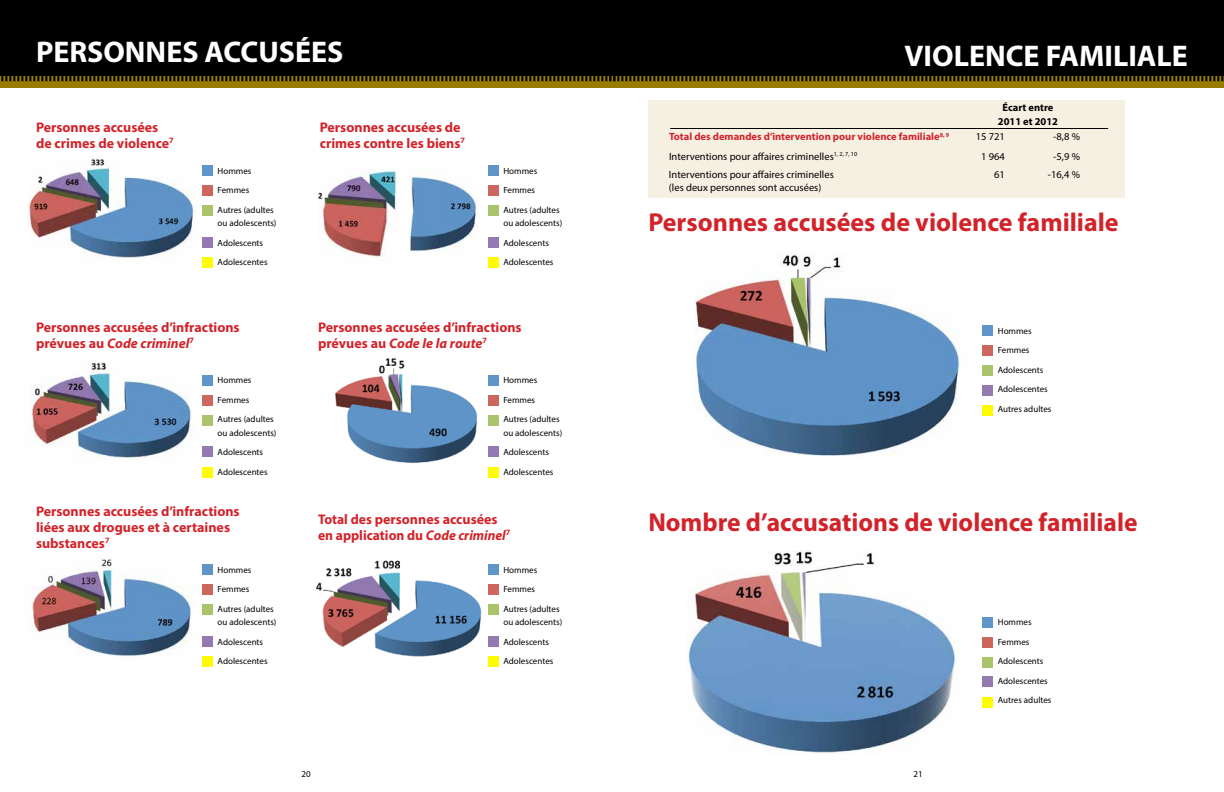
<style>
.page{position:relative;width:1224px;height:792px;background:#fff}
.page>*{position:absolute;margin:0;border:0;box-sizing:border-box;transform-origin:0 0}
.t1{font:700 30px "Myriad Pro";color:#fff}
.t2{font:700 26px "Myriad Pro";color:#d2232a}
.t3{font:700 14px/16px "Myriad Pro";color:#d2232a}
.t4{font:10.5px "Myriad Pro";color:#000}
.t5{font:700 10.5px "Myriad Pro";color:#d2232a}
.t6{font:700 10.5px/13.5px "Myriad Pro";color:#000;text-align:center}
.t7{font:9px/19.5px "Myriad Pro";color:#000}
.s1{font-style:italic}
</style>
<div class="page">
<div style="left:0;top:71px;width:618px;height:17px;background:#987c00"></div>
<div style="left:605px;top:71px;width:619px;height:17px;background:#987c00"></div>
<div style="left:0;top:0;width:618px;height:76px;background:#000"></div>
<div style="left:605px;top:0;width:619px;height:76px;background:#000"></div>
<svg style="left:1px;top:76px;width:1223px;height:5px"></svg>
<img style="left:31px;top:362px;width:161px;height:294px">
<img style="left:315px;top:358px;width:167px;height:299px">
<img style="left:28px;top:158px;width:166px;height:101px">
<img style="left:318px;top:170px;width:160px;height:87px">
<div style="left:0;top:484px;width:582px;height:66px;background:#fff"></div>
<div style="left:202px;top:165px;width:11px;height:11px;background:#5f95c9"></div>
<div style="left:202px;top:185px;width:11px;height:11px;background:#cd665f"></div>
<div style="left:202px;top:205px;width:11px;height:11px;background:#aac46b"></div>
<div style="left:202px;top:237px;width:11px;height:11px;background:#937ab1"></div>
<div style="left:202px;top:257px;width:11px;height:11px;background:#fffb00"></div>
<div style="left:202px;top:375px;width:11px;height:11px;background:#5f95c9"></div>
<div style="left:202px;top:395px;width:11px;height:11px;background:#cd665f"></div>
<div style="left:202px;top:415px;width:11px;height:11px;background:#aac46b"></div>
<div style="left:202px;top:447px;width:11px;height:10px;background:#937ab1"></div>
<div style="left:202px;top:467px;width:11px;height:11px;background:#fffb00"></div>
<div style="left:202px;top:564px;width:11px;height:11px;background:#5f95c9"></div>
<div style="left:202px;top:584px;width:11px;height:11px;background:#cd665f"></div>
<div style="left:202px;top:604px;width:11px;height:11px;background:#aac46b"></div>
<div style="left:202px;top:636px;width:11px;height:11px;background:#937ab1"></div>
<div style="left:202px;top:656px;width:11px;height:11px;background:#fffb00"></div>
<div style="left:488px;top:165px;width:11px;height:11px;background:#5f95c9"></div>
<div style="left:488px;top:185px;width:11px;height:11px;background:#cd665f"></div>
<div style="left:488px;top:205px;width:11px;height:11px;background:#aac46b"></div>
<div style="left:488px;top:237px;width:11px;height:11px;background:#937ab1"></div>
<div style="left:488px;top:257px;width:11px;height:11px;background:#fffb00"></div>
<div style="left:488px;top:375px;width:11px;height:11px;background:#5f95c9"></div>
<div style="left:488px;top:395px;width:11px;height:11px;background:#cd665f"></div>
<div style="left:488px;top:415px;width:11px;height:11px;background:#aac46b"></div>
<div style="left:488px;top:447px;width:11px;height:10px;background:#937ab1"></div>
<div style="left:488px;top:467px;width:11px;height:11px;background:#fffb00"></div>
<div style="left:488px;top:564px;width:11px;height:11px;background:#5f95c9"></div>
<div style="left:488px;top:584px;width:11px;height:11px;background:#cd665f"></div>
<div style="left:488px;top:604px;width:11px;height:11px;background:#aac46b"></div>
<div style="left:488px;top:636px;width:11px;height:11px;background:#937ab1"></div>
<div style="left:488px;top:656px;width:11px;height:11px;background:#fffb00"></div>
<div style="left:982px;top:326px;width:11px;height:10px;background:#5f95c9"></div>
<div style="left:982px;top:345px;width:11px;height:11px;background:#cd665f"></div>
<div style="left:982px;top:365px;width:11px;height:11px;background:#aac46b"></div>
<div style="left:982px;top:385px;width:11px;height:11px;background:#937ab1"></div>
<div style="left:982px;top:405px;width:11px;height:11px;background:#fffb00"></div>
<div style="left:982px;top:617px;width:11px;height:11px;background:#5f95c9"></div>
<div style="left:982px;top:637px;width:11px;height:11px;background:#cd665f"></div>
<div style="left:982px;top:657px;width:11px;height:11px;background:#aac46b"></div>
<div style="left:982px;top:677px;width:11px;height:10px;background:#937ab1"></div>
<div style="left:982px;top:697px;width:11px;height:11px;background:#fffb00"></div>
<div style="left:648px;top:101px;width:476px;height:97px;background:#f6f0e3"></div>
<img style="left:695px;top:255px;width:265px;height:201px">
<img style="left:686px;top:551px;width:269px;height:202px">
<hr style="left:670px;top:128px;width:438px;height:1px;background:#000">
<h1 class="t1" style="left:36px;top:32px;width:309px">PERSONNES ACCUSÉES</h1>
<h3 class="t3" style="left:36px;top:119px;width:139px">Personnes accusées de crimes de violence<sup>7</sup></h3>
<p class="t7" style="left:218px;top:161px;width:58px">Hommes<br>Femmes<br>Autres (adultes</p>
<p class="t7" style="left:218px;top:213px;width:60px">ou adolescents)<br>Adolescents<br>Adolescentes</p>
<h3 class="t3" style="left:36px;top:318px;width:205px">Personnes accusées d’infractions prévues au <span class="s1">Code criminel</span><sup>7</sup></h3>
<p class="t7" style="left:218px;top:370px;width:58px">Hommes<br>Femmes<br>Autres (adultes</p>
<p class="t7" style="left:218px;top:423px;width:60px">ou adolescents)<br>Adolescents<br>Adolescentes</p>
<h3 class="t3" style="left:36px;top:503px;width:205px">Personnes accusées d’infractions liées aux drogues et à certaines substances<sup>7</sup></h3>
<p class="t7" style="left:218px;top:560px;width:58px">Hommes<br>Femmes<br>Autres (adultes</p>
<p class="t7" style="left:218px;top:612px;width:60px">ou adolescents)<br>Adolescents<br>Adolescentes</p>
<h3 class="t3" style="left:320px;top:119px;width:147px">Personnes accusées de crimes contre les biens<sup>7</sup></h3>
<p class="t7" style="left:503px;top:161px;width:58px">Hommes<br>Femmes<br>Autres (adultes</p>
<p class="t7" style="left:503px;top:213px;width:60px">ou adolescents)<br>Adolescents<br>Adolescentes</p>
<h3 class="t3" style="left:318px;top:318px;width:205px">Personnes accusées d’infractions prévues au <span class="s1">Code le la route</span><sup>7</sup></h3>
<p class="t7" style="left:503px;top:370px;width:58px">Hommes<br>Femmes<br>Autres (adultes</p>
<p class="t7" style="left:503px;top:423px;width:60px">ou adolescents)<br>Adolescents<br>Adolescentes</p>
<h3 class="t3" style="left:318px;top:510px;width:194px">Total des personnes accusées en application du <span class="s1">Code criminel</span><sup>7</sup></h3>
<p class="t7" style="left:503px;top:560px;width:58px">Hommes<br>Femmes<br>Autres (adultes</p>
<p class="t7" style="left:503px;top:612px;width:60px">ou adolescents)<br>Adolescents<br>Adolescentes</p>
<h1 class="t1" style="left:905px;top:36px;width:285px">VIOLENCE FAMILIALE</h1>
<p class="t6" style="left:998px;top:100px;width:62px">Écart entre<br>2011 et 2012</p>
<p class="t5" style="left:669px;top:130px;width:282px">Total des demandes d’intervention pour violence familiale<sup>8,</sup> <sup>9</sup></p>
<p class="t4" style="left:976px;top:130px;width:31px">15 721</p>
<p class="t4" style="left:1053px;top:130px;width:28px">-8,8 %</p>
<p class="t4" style="left:669px;top:150px;width:190px">Interventions pour affaires criminelles<sup>1,</sup> <sup>2,</sup> <sup>7,</sup> <sup>10</sup></p>
<p class="t4" style="left:981px;top:150px;width:25px">1 964</p>
<p class="t4" style="left:1053px;top:150px;width:28px">-5,9 %</p>
<p class="t4" style="left:669px;top:168px;width:166px">Interventions pour affaires criminelles</p>
<p class="t4" style="left:994px;top:168px;width:12px">61</p>
<p class="t4" style="left:1048px;top:168px;width:34px">-16,4 %</p>
<p class="t4" style="left:669px;top:181px;width:154px">(les deux personnes sont accusées)</p>
<h2 class="t2" style="left:648px;top:205px;width:472px">Personnes accusées de violence familiale</h2>
<p class="t7" style="left:998px;top:321px;width:55px">Hommes<br>Femmes<br>Adolescents<br>Adolescentes<br>Autres adultes</p>
<h2 class="t2" style="left:648px;top:505px;width:491px">Nombre d’accusations de violence familiale</h2>
<p class="t7" style="left:998px;top:612px;width:55px">Hommes<br>Femmes<br>Adolescents<br>Adolescentes<br>Autres adultes</p>
<p class="t7" style="left:302px;top:764px;width:11px">20</p>
<p class="t7" style="left:914px;top:764px;width:11px">21</p>
</div>
